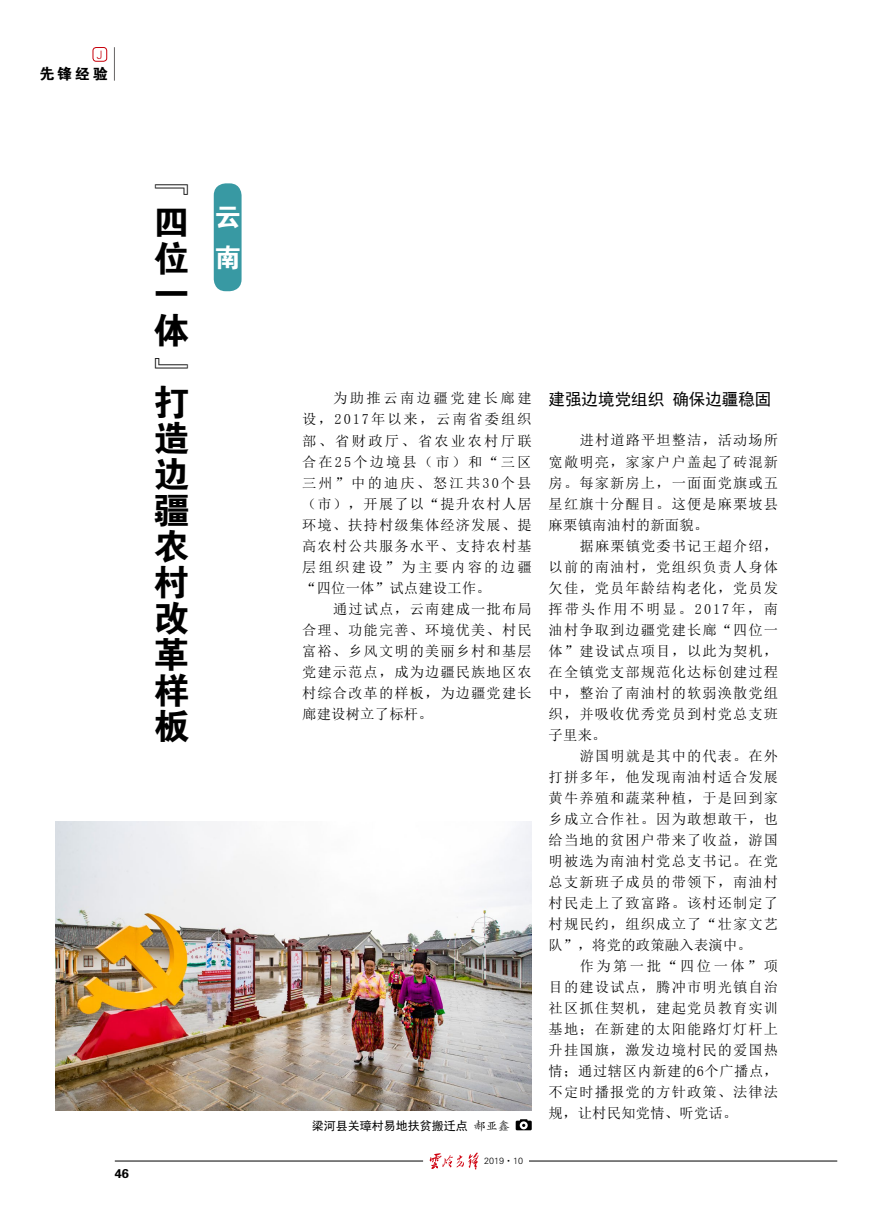
<style>
.page{position:relative;width:893px;height:1212px;background:#fff}
.page>*{position:absolute;margin:0;border:0;box-sizing:border-box;transform-origin:0 0}
.t1{font:36px/36px "FZDHTK GBK1 0";color:#000;text-align:justify}
.t2{font:26.55px/41.2px "FZDHTK GBK1 0";color:#fff}
.t3{font:16.5px "Sim Hei";color:#000}
.t4{font:15px "FZDHTK GBK1 0";color:#000}
.t5{font:14.25px/21px "Sim Sun";letter-spacing:.08em;color:#000;text-align:justify}
.t6{font:12.75px "FZDHTK GBK1 0";color:#000}
.t7{font:12px "Sim Hei";color:#000}
.t8{font:11.55px "FZY1 K GBK1 0";color:#c7000b}
.t9{font:9px "FZXH1 K GBK1 0";color:#000}
.s1{font-family:"FZKTK GBK1 0"}
</style>
<div class="page">
<hr style="left:115px;top:1161px;width:308px;height:1px;background:#000">
<svg style="left:430px;top:1152px;width:48px;height:17px"></svg>
<hr style="left:529px;top:1161px;width:308px;height:1px;background:#000">
<div style="left:93px;top:47px;width:14px;height:14px;border:1px solid #c7000b;border-radius:3px"></div>
<hr style="left:114px;top:47px;width:1px;height:34px;background:#666464">
<div style="left:214px;top:183px;width:28px;height:108px;background:#3899a3;border-radius:12px"></div>
<img style="left:56px;top:822px;width:476px;height:289px">
<svg style="left:516px;top:1119px;width:16px;height:11px"></svg>
<p class="t8" style="left:97px;top:48px;width:7px">J</p>
<p class="t4" style="left:40px;top:66px;width:70px">先锋经验</p>
<h1 class="t1" style="left:153px;top:169px;width:37px">『四位一体』打造边疆农村改革样板</h1>
<h2 class="t2" style="left:214px;top:197px;width:27px">云南</h2>
<p class="t6" style="left:115px;top:1166px;width:16px">46</p>
<p class="t5" style="left:302px;top:388px;width:231px;text-indent:31px">为助推云南边疆党建长廊建设，2017年以来，云南省委组织部、省财政厅、省农业农村厅联合在25个边境县（市）和“三区三州”中的迪庆、怒江共30个县（市），开展了以“提升农村人居环境、扶持村级集体经济发展、提高农村公共服务水平、支持农村基层组织建设”为主要内容的边疆“四位一体”试点建设工作。</p>
<p class="t5" style="left:302px;top:598px;width:231px;text-indent:31px">通过试点，云南建成一批布局合理、功能完善、环境优美、村民富裕、乡风文明的美丽乡村和基层党建示范点，成为边疆民族地区农村综合改革的样板，为边疆党建长廊建设树立了标杆。</p>
<p class="t7" style="left:312px;top:1119px;width:199px">梁河县关璋村易地扶贫搬迁点 <span class="s1">郝亚鑫</span></p>
<p class="t9" style="left:484px;top:1156px;width:40px">2019·10</p>
<p class="t3" style="left:549px;top:391px;width:224px">建强边境党组织 确保边疆稳固</p>
<p class="t5" style="left:549px;top:430px;width:231px;text-indent:31px">进村道路平坦整洁，活动场所宽敞明亮，家家户户盖起了砖混新房。每家新房上，一面面党旗或五星红旗十分醒目。这便是麻栗坡县麻栗镇南油村的新面貌。</p>
<p class="t5" style="left:549px;top:535px;width:231px;text-indent:31px">据麻栗镇党委书记王超介绍，以前的南油村，党组织负责人身体欠佳，党员年龄结构老化，党员发挥带头作用不明显。2017年，南油村争取到边疆党建长廊“四位一体”建设试点项目，以此为契机，在全镇党支部规范化达标创建过程中，整治了南油村的软弱涣散党组织，并吸收优秀党员到村党总支班子里来。</p>
<p class="t5" style="left:549px;top:745px;width:231px;text-indent:31px">游国明就是其中的代表。在外打拼多年，他发现南油村适合发展黄牛养殖和蔬菜种植，于是回到家乡成立合作社。因为敢想敢干，也给当地的贫困户带来了收益，游国明被选为南油村党总支书记。在党总支新班子成员的带领下，南油村村民走上了致富路。该村还制定了村规民约，组织成立了“壮家文艺队”，将党的政策融入表演中。</p>
<p class="t5" style="left:549px;top:955px;width:231px;text-indent:31px">作为第一批“四位一体”项目的建设试点，腾冲市明光镇自治社区抓住契机，建起党员教育实训基地；在新建的太阳能路灯灯杆上升挂国旗，激发边境村民的爱国热情；通过辖区内新建的6个广播点，不定时播报党的方针政策、法律法规，让村民知党情、听党话。</p>
</div>
